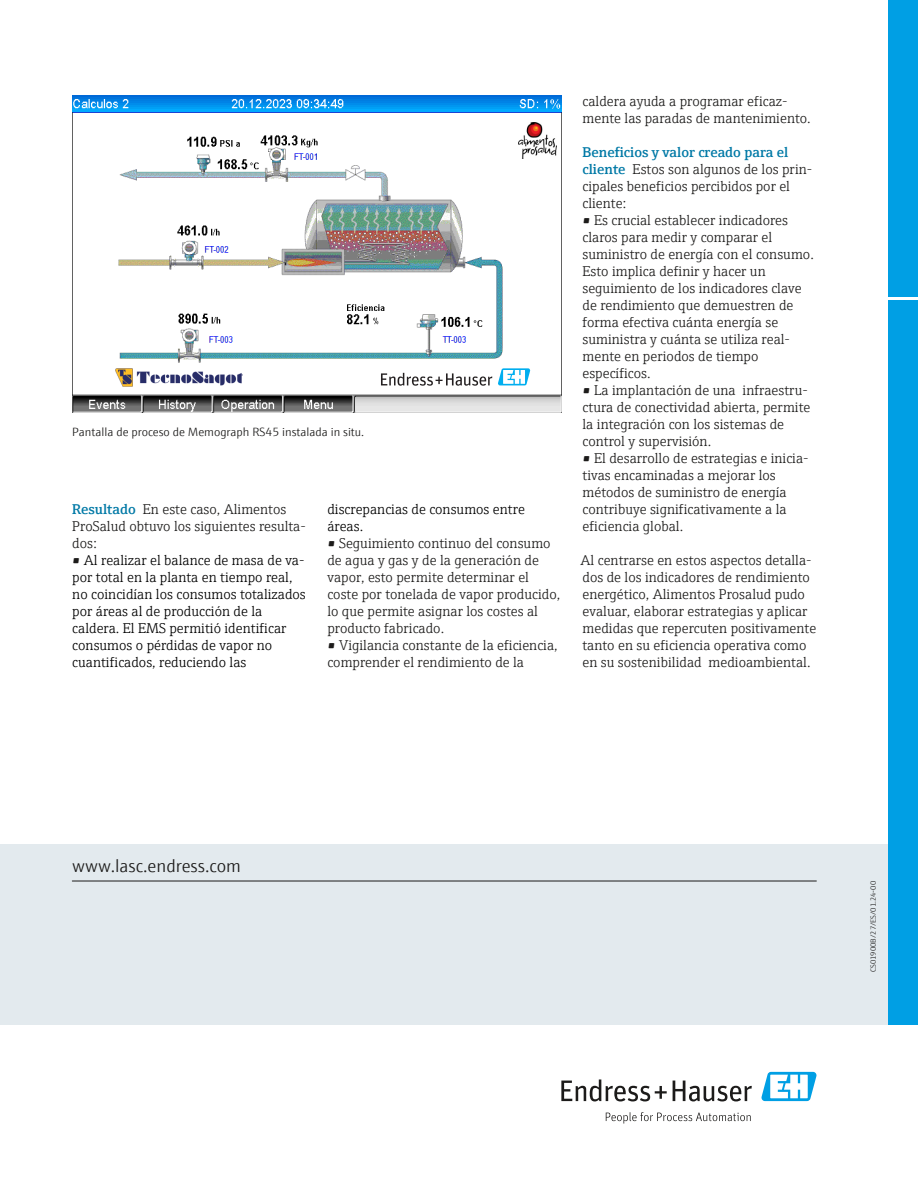
<style>
.page{position:relative;width:918px;height:1188px;background:#fff}
.page>*{position:absolute;margin:0;border:0;box-sizing:border-box;transform-origin:0 0}
.t1{font:300 18px "E+H Sans";color:#1c1b1a}
.t2{font:300 14.25px "E+H Serif";color:#1c1b1a}
.t3{font:300 14.25px "E+H Serif";color:#000}
.t4{font:600 14.25px "E+H Serif";color:#0079a6}
.t5{font:300 12px "E+H Sans";color:#1c1b1a}
.t6{font:300 7.5px "E+H Sans";color:#1c1b1a}
.s1{color:#1c1b1a}
</style>
<div class="page">
<div style="left:888px;top:0;width:30px;height:297px;background:#009fe4"></div>
<div style="left:888px;top:300px;width:30px;height:725px;background:#009fe4"></div>
<div style="left:0;top:844px;width:888px;height:181px;background:#e3eaee"></div>
<hr style="left:72px;top:881px;width:744px;height:1px;background:#1c1b1a">
<svg style="left:561px;top:1079px;width:106px;height:22px"></svg>
<svg style="left:673px;top:1081px;width:79px;height:20px"></svg>
<svg style="left:606px;top:1112px;width:145px;height:12px"></svg>
<svg style="left:761px;top:1072px;width:56px;height:29px"></svg>
<img style="left:72px;top:95px;width:489px;height:317px">
<div style="left:497px;top:117px;width:62px;height:73px;background:#fff"></div>
<img style="left:519px;top:122px;width:37px;height:36px">
<div style="left:79px;top:368px;width:129px;height:22px;background:#fff"></div>
<div style="left:391px;top:365px;width:162px;height:25px;background:#fff"></div>
<svg style="left:381px;top:373px;width:111px;height:13px"></svg>
<svg style="left:498px;top:368px;width:32px;height:17px"></svg>
<img style="left:115px;top:368px;width:127px;height:19px">
<p class="t5" style="left:72px;top:426px;width:293px">Pantalla de proceso de Memograph RS45 instalada in situ.</p>
<p class="t4" style="left:72px;top:503px;width:65px">Resultado</p>
<p class="t2" style="left:143px;top:503px;width:145px">En este caso, Alimentos</p>
<p class="t2" style="left:72px;top:520px;width:235px">ProSalud obtuvo los siguientes resulta-</p>
<p class="t2" style="left:72px;top:537px;width:26px">dos:</p>
<p class="t3" style="left:72px;top:554px;width:234px"><span class="s1">•</span> Al realizar el balance de masa de va-</p>
<p class="t3" style="left:72px;top:571px;width:222px">por total en la planta en tiempo real,</p>
<p class="t3" style="left:72px;top:588px;width:235px">no coincidían los consumos totalizados</p>
<p class="t3" style="left:72px;top:605px;width:192px">por áreas al de producción de la</p>
<p class="t3" style="left:72px;top:622px;width:216px">caldera. El EMS permitió identificar</p>
<p class="t3" style="left:72px;top:639px;width:202px">consumos o pérdidas de vapor no</p>
<p class="t3" style="left:72px;top:656px;width:176px">cuantificados, reduciendo las</p>
<p class="t3" style="left:327px;top:502px;width:199px">discrepancias de consumos entre</p>
<p class="t3" style="left:327px;top:519px;width:37px">áreas.</p>
<p class="t2" style="left:327px;top:536px;width:225px">• Seguimiento continuo del consumo</p>
<p class="t2" style="left:327px;top:553px;width:213px">de agua y gas y de la generación de</p>
<p class="t2" style="left:327px;top:570px;width:203px">vapor, esto permite determinar el</p>
<p class="t2" style="left:327px;top:587px;width:234px">coste por tonelada de vapor producido,</p>
<p class="t2" style="left:327px;top:604px;width:212px">lo que permite asignar los costes al</p>
<p class="t2" style="left:327px;top:621px;width:118px">producto fabricado.</p>
<p class="t2" style="left:327px;top:638px;width:232px">• Vigilancia constante de la eficiencia,</p>
<p class="t2" style="left:327px;top:655px;width:198px">comprender el rendimiento de la</p>
<p class="t2" style="left:583px;top:94px;width:207px">caldera ayuda a programar eficaz-</p>
<p class="t2" style="left:583px;top:111px;width:230px">mente las paradas de mantenimiento.</p>
<p class="t4" style="left:583px;top:145px;width:207px">Beneficios y valor creado para el</p>
<p class="t4" style="left:583px;top:162px;width:45px">cliente</p>
<p class="t2" style="left:633px;top:162px;width:181px">Estos son algunos de los prin-</p>
<p class="t2" style="left:583px;top:179px;width:209px">cipales beneficios percibidos por el</p>
<p class="t2" style="left:583px;top:196px;width:45px">cliente:</p>
<p class="t2" style="left:583px;top:213px;width:207px">• Es crucial establecer indicadores</p>
<p class="t2" style="left:583px;top:230px;width:191px">claros para medir y comparar el</p>
<p class="t2" style="left:583px;top:247px;width:233px">suministro de energía con el consumo.</p>
<p class="t2" style="left:583px;top:264px;width:185px">Esto implica definir y hacer un</p>
<p class="t2" style="left:583px;top:281px;width:221px">seguimiento de los indicadores clave</p>
<p class="t2" style="left:583px;top:298px;width:213px">de rendimiento que demuestren de</p>
<p class="t2" style="left:583px;top:315px;width:197px">forma efectiva cuánta energía se</p>
<p class="t2" style="left:583px;top:332px;width:209px">suministra y cuánta se utiliza real-</p>
<p class="t2" style="left:583px;top:349px;width:177px">mente en periodos de tiempo</p>
<p class="t2" style="left:583px;top:366px;width:70px">específicos.</p>
<p class="t2" style="left:583px;top:383px;width:227px">• La implantación de una infraestru-</p>
<p class="t2" style="left:583px;top:400px;width:229px">ctura de conectividad abierta, permite</p>
<p class="t2" style="left:583px;top:417px;width:203px">la integración con los sistemas de</p>
<p class="t2" style="left:583px;top:434px;width:130px">control y supervisión.</p>
<p class="t2" style="left:583px;top:451px;width:228px">• El desarrollo de estrategias e inicia-</p>
<p class="t2" style="left:583px;top:468px;width:195px">tivas encaminadas a mejorar los</p>
<p class="t2" style="left:583px;top:485px;width:206px">métodos de suministro de energía</p>
<p class="t2" style="left:583px;top:502px;width:206px">contribuye significativamente a la</p>
<p class="t2" style="left:583px;top:519px;width:102px">eficiencia global.</p>
<p class="t2" style="left:581px;top:553px;width:233px">Al centrarse en estos aspectos detalla-</p>
<p class="t2" style="left:583px;top:570px;width:229px">dos de los indicadores de rendimiento</p>
<p class="t2" style="left:583px;top:587px;width:224px">energético, Alimentos Prosalud pudo</p>
<p class="t2" style="left:583px;top:604px;width:227px">evaluar, elaborar estrategias y aplicar</p>
<p class="t2" style="left:583px;top:621px;width:235px">medidas que repercuten positivamente</p>
<p class="t2" style="left:583px;top:638px;width:226px">tanto en su eficiencia operativa como</p>
<p class="t2" style="left:583px;top:655px;width:230px">en su sostenibilidad medioambiental.</p>
<p class="t1" style="left:72px;top:858px;width:170px">www.lasc.endress.com</p>
<p class="t6" style="left:870px;top:972px;width:92px;rotate:-90deg">CS01900B/27/ES/01.24-00</p>
</div>
